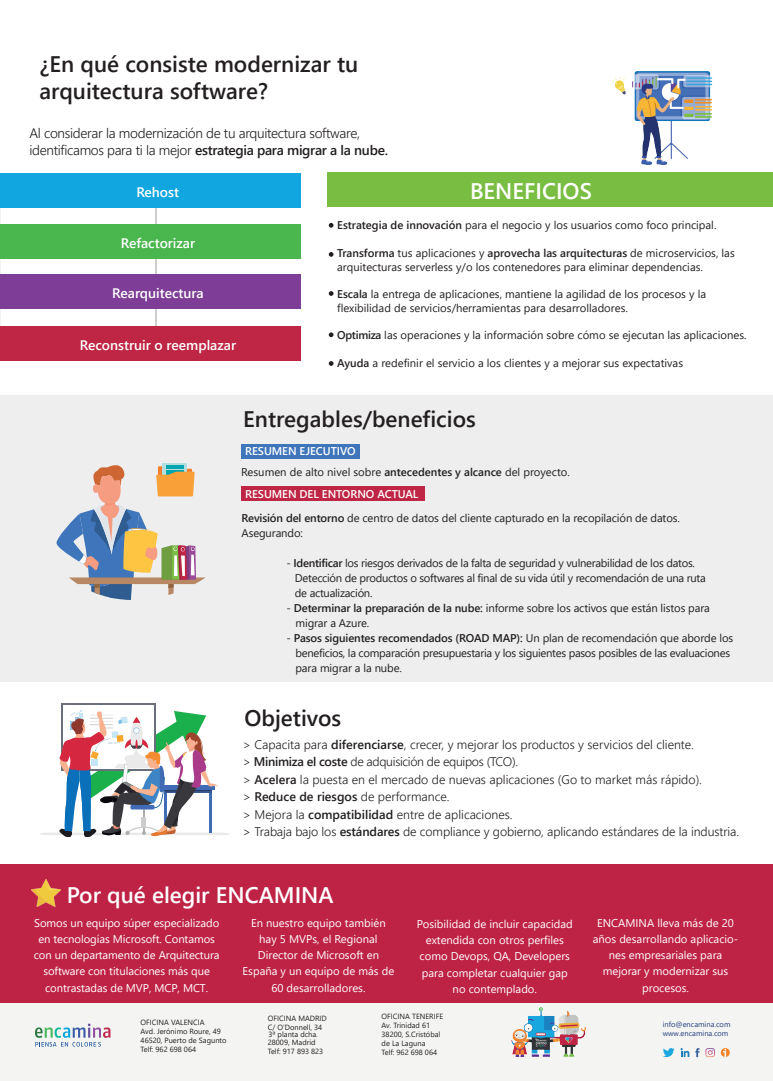
<style>
.page{position:relative;width:773px;height:1081px;background:#fff}
.page>*{position:absolute;margin:0;border:0;box-sizing:border-box;transform-origin:0 0}
.t1{font:600 22.5px/27px "Segoe UI";color:#231f20}
.t2{font:600 22.5px "Segoe UI";color:#fff}
.t3{font:300 13.75px/17.5px "Segoe UI";letter-spacing:-.02em;color:#231f20}
.t4{font:600 13.75px "Segoe UI";color:#fff}
.t5{font:300 12.5px/17.5px "Segoe UI";color:#231f20}
.t6{font:11.25px/15px "Segoe UI";color:#231f20}
.t7{font:11.25px/16.2px "Segoe UI";color:#fff;text-align:center}
.t8{font:11.25px/15px "Segoe UI";letter-spacing:-.025em;color:#231f20}
.t9{font:600 11.25px "Segoe UI";letter-spacing:-.005em;color:#fff}
.t10{font:7.5px "Segoe UI";color:#231f20}
.t11{font:7.5px "Segoe UI";color:#253e7f}
.s1{font-weight:600}
</style>
<div class="page">
<hr style="left:155px;top:179px;width:2px;height:162px;background:#b0b3b3">
<hr style="left:0;top:181px;width:1px;height:159px;background:#b0b3b3">
<div style="left:0;top:999px;width:772px;height:82px;background:#f4f4f3"></div>
<svg style="left:720px;top:1048px;width:9px;height:9px"></svg>
<svg style="left:705px;top:1048px;width:9px;height:9px"></svg>
<svg style="left:695px;top:1048px;width:4px;height:9px"></svg>
<svg style="left:680px;top:1048px;width:9px;height:9px"></svg>
<svg style="left:663px;top:1048px;width:11px;height:9px"></svg>
<img style="left:511px;top:1008px;width:74px;height:48px">
<svg style="left:35px;top:1023px;width:75px;height:23px"></svg>
<div style="left:0;top:864px;width:772px;height:138px;background:#be2245"></div>
<img style="left:32px;top:879px;width:29px;height:28px">
<div style="left:61px;top:703px;width:94px;height:67px;background:#6b6e7b"></div>
<div style="left:63px;top:705px;width:90px;height:63px;background:#fff"></div>
<svg style="left:40px;top:710px;width:190px;height:127px"></svg>
<div style="left:0;top:395px;width:772px;height:286px;background:#edeeed"></div>
<div style="left:241px;top:486px;width:183px;height:15px;background:#bf2544"></div>
<div style="left:241px;top:444px;width:119px;height:15px;background:#3e75bb"></div>
<svg style="left:56px;top:463px;width:150px;height:137px"></svg>
<div style="left:0;top:173px;width:300px;height:35px;background:#11a6df"></div>
<div style="left:0;top:224px;width:300px;height:35px;background:#49b64e"></div>
<div style="left:0;top:274px;width:300px;height:34px;background:#7e3e98"></div>
<div style="left:0;top:326px;width:300px;height:35px;background:#bf2544"></div>
<svg style="left:329px;top:332px;width:4px;height:5px"></svg>
<svg style="left:329px;top:361px;width:4px;height:5px"></svg>
<svg style="left:329px;top:291px;width:4px;height:5px"></svg>
<svg style="left:329px;top:252px;width:4px;height:5px"></svg>
<svg style="left:329px;top:223px;width:4px;height:5px"></svg>
<div style="left:327px;top:172px;width:445px;height:35px;background:#79be42"></div>
<img style="left:612px;top:71px;width:101px;height:94px">
<h1 class="t1" style="left:40px;top:49px;width:320px">¿En qué consiste modernizar tu arquitectura software?</h1>
<p class="t3" style="left:29px;top:123px;width:360px">Al considerar la modernización de tu arquitectura software, identificamos para ti la mejor <span class="s1">estrategia para migrar a la nube.</span></p>
<p class="t4" style="left:136px;top:179px;width:44px">Rehost</p>
<h1 class="t2" style="left:470px;top:169px;width:123px">BENEFICIOS</h1>
<p class="t4" style="left:121px;top:230px;width:76px">Refactorizar</p>
<p class="t4" style="left:112px;top:280px;width:93px">Rearquitectura</p>
<p class="t4" style="left:80px;top:332px;width:158px">Reconstruir o reemplazar</p>
<p class="t6" style="left:337px;top:217px;width:381px"><span class="s1">Estrategia de innovación</span> para el negocio y los usuarios como foco principal.</p>
<p class="t6" style="left:337px;top:245px;width:399px;line-height:13.8px"><span class="s1">Transforma</span> tus aplicaciones y <span class="s1">aprovecha las arquitecturas</span> de microservicios, las arquitecturas serverless y/o los contenedores para eliminar dependencias.</p>
<p class="t6" style="left:337px;top:286px;width:370px;line-height:13.8px"><span class="s1">Escala</span> la entrega de aplicaciones, mantiene la agilidad de los procesos y la flexibilidad de servicios/herramientas para desarrolladores.</p>
<p class="t6" style="left:337px;top:327px;width:411px"><span class="s1">Optimiza</span> las operaciones y la información sobre cómo se ejecutan las aplicaciones.</p>
<p class="t6" style="left:337px;top:354px;width:347px"><span class="s1">Ayuda</span> a redefinir el servicio a los clientes y a mejorar sus expectativas</p>
<h1 class="t1" style="left:243px;top:404px;width:234px">Entregables/beneficios</h1>
<p class="t9" style="left:245px;top:441px;width:112px">RESUMEN EJECUTIVO</p>
<p class="t6" style="left:241px;top:464px;width:330px">Resumen de alto nivel sobre <span class="s1">antecedentes y alcance</span> del proyecto.</p>
<p class="t9" style="left:245px;top:483px;width:175px">RESUMEN DEL ENTORNO ACTUAL</p>
<p class="t6" style="left:241px;top:509px;width:440px"><span class="s1">Revisión del entorno</span> de centro de datos del cliente capturado en la recopilación de datos.<br>Asegurando:</p>
<p class="t8" style="left:295px;top:554px;width:412px;text-indent:-8px">- <span class="s1">Identificar</span> los riesgos derivados de la falta de seguridad y vulnerabilidad de los datos.<br>Detección de productos o softwares al final de su vida útil y recomendación de una ruta de actualización.</p>
<p class="t6" style="left:295px;top:599px;width:416px;text-indent:-9px">- <span class="s1">Determinar la preparación de la nube:</span> informe sobre los activos que están listos para migrar a Azure.</p>
<p class="t8" style="left:295px;top:629px;width:439px;text-indent:-9px">- <span class="s1">Pasos siguientes recomendados (ROAD MAP):</span> Un plan de recomendación que aborde los beneficios, la comparación presupuestaria y los siguientes pasos posibles de las evaluaciones para migrar a la nube.</p>
<h1 class="t1" style="left:244px;top:703px;width:98px">Objetivos</h1>
<p class="t5" style="left:243px;top:734px;width:498px">&gt; Capacita para <span class="s1">diferenciarse</span>, crecer, y mejorar los productos y servicios del cliente.<br>&gt; <span class="s1">Minimiza el coste</span> de adquisición de equipos (TCO).<br>&gt; <span class="s1">Acelera</span> la puesta en el mercado de nuevas aplicaciones (Go to market más rápido).<br>&gt; <span class="s1">Reduce de riesgos</span> de performance.<br>&gt; Mejora la <span class="s1">compatibilidad</span> entre de aplicaciones.<br>&gt; Trabaja bajo los <span class="s1">estándares</span> de compliance y gobierno, aplicando estándares de la industria.</p>
<h1 class="t2" style="left:67px;top:873px;width:268px">Por qué elegir ENCAMINA</h1>
<p class="t7" style="left:34px;top:913px;width:187px">Somos un equipo súper especializado en tecnologías Microsoft. Contamos con un departamento de Arquitectura software con titulaciones más que contrastadas de MVP, MCP, MCT.</p>
<p class="t7" style="left:242px;top:913px;width:153px">En nuestro equipo también hay 5 MVPs, el Regional<br>Director de Microsoft en<br>España y un equipo de más de<br>60 desarrolladores.</p>
<p class="t7" style="left:417px;top:915px;width:157px">Posibilidad de incluir capacidad extendida con otros perfiles como Devops, QA, Developers para completar cualquier gap no contemplado.</p>
<p class="t10" style="left:141px;top:1015px;width:65px">OFICINA VALENCIA</p>
<p class="t10" style="left:141px;top:1024px;width:82px">Avd. Jerónimo Roure, 49</p>
<p class="t10" style="left:141px;top:1033px;width:87px">46520, Puerto de Sagunto</p>
<p class="t10" style="left:141px;top:1042px;width:57px">Telf: 962 698 064</p>
<p class="t10" style="left:268px;top:1011px;width:61px">OFICINA MADRID</p>
<p class="t10" style="left:268px;top:1020px;width:56px">C/ O’Donnell, 34</p>
<p class="t10" style="left:268px;top:1027px;width:51px">3ª planta dcha.</p>
<p class="t10" style="left:268px;top:1035px;width:49px">28009, Madrid</p>
<p class="t10" style="left:268px;top:1044px;width:57px">Telf: 917 893 823</p>
<p class="t10" style="left:381px;top:1009px;width:63px">OFICINA TENERIFE</p>
<p class="t10" style="left:381px;top:1018px;width:50px">Av. Trinidad 61</p>
<p class="t10" style="left:381px;top:1027px;width:60px">38200, S.Cristóbal</p>
<p class="t10" style="left:381px;top:1036px;width:45px">de La Laguna</p>
<p class="t10" style="left:381px;top:1045px;width:57px">Telf: 962 698 064</p>
<p class="t7" style="left:592px;top:913px;width:147px">ENCAMINA lleva más de 20 años desarrollando aplicacio&shy;nes empresariales para mejorar y modernizar sus procesos.</p>
<p class="t11" style="left:662px;top:1017px;width:69px">info@encamina.com</p>
<p class="t11" style="left:662px;top:1026px;width:67px">www.encamina.com</p>
</div>
